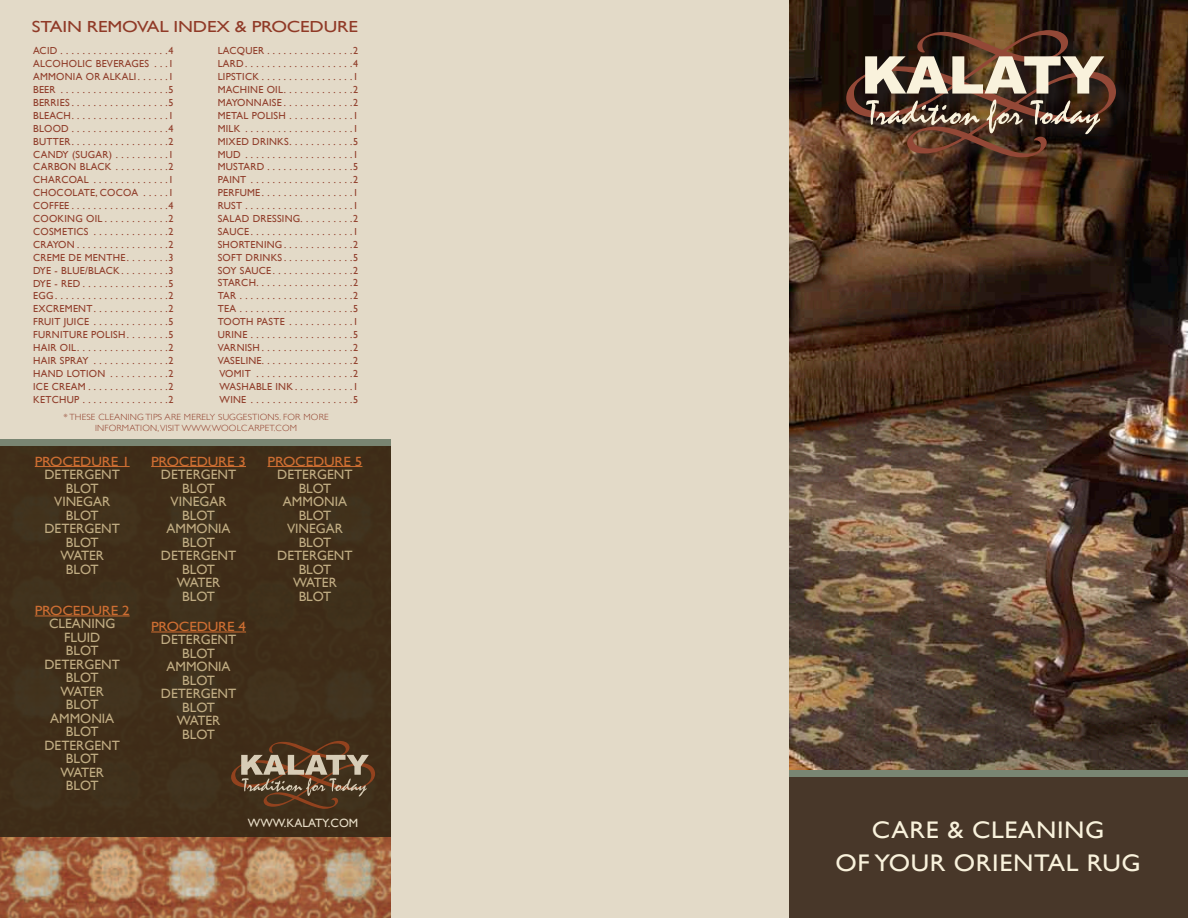
<style>
.page{position:relative;width:1188px;height:918px;background:#fff}
.page>*{position:absolute;margin:0;border:0;box-sizing:border-box;transform-origin:0 0}
.t1{font:24px/33px "Gill Sans";letter-spacing:.025em;color:#f9f2dc;text-align:center;scale:1.08 1}
.t2{font:16.05px "Gill Sans";letter-spacing:-.01em;color:#903a27;scale:1.19 1}
.t3{font:13.5px/13.5px "Gill Sans";color:#c1ad83;text-align:center}
.t4{font:13.35px "Gill Sans";letter-spacing:-.01em;color:#ce6e32;scale:1.12 1}
.t5{font:12px "Gill Sans";color:#e9dfc9}
.t6{font:10.2px/12.9px "Gill Sans";letter-spacing:.025em;color:#903d2a;text-align:justify}
.t7{font:300 8.85px/10.5px "Gill Sans";letter-spacing:.02em;color:#903d2a;text-align:center;scale:1.04 1}
</style>
<div class="page">
<div style="left:0;top:0;width:790px;height:918px;background:#e3dac8"></div>
<img style="left:0;top:837px;width:390px;height:81px">
<div style="left:0;top:445px;width:391px;height:392px;background:#3f2e19"></div>
<img style="left:789px;top:0;width:399px;height:770px">
<div style="left:789px;top:773px;width:399px;height:145px;background:#483729"></div>
<div style="left:789px;top:770px;width:399px;height:7px;background:#798572"></div>
<div style="left:849px;top:32px;width:286px;height:144px;background:#231f20;opacity:.75"></div>
<svg style="left:846px;top:30px;width:270px;height:127px"></svg>
<hr style="left:35px;top:466px;width:95px;height:1px;background:#ce6e32">
<hr style="left:35px;top:616px;width:95px;height:1px;background:#ce6e32">
<hr style="left:151px;top:466px;width:95px;height:1px;background:#ce6e32">
<hr style="left:151px;top:632px;width:95px;height:1px;background:#ce6e32">
<hr style="left:268px;top:466px;width:94px;height:1px;background:#ce6e32">
<div style="left:0;top:439px;width:391px;height:7px;background:#798572"></div>
<svg style="left:231px;top:741px;width:144px;height:68px"></svg>
<h2 class="t2" style="left:32px;top:17px;width:17px">STAIN</h2>
<h2 class="t2" style="left:87px;top:17px;width:210px">REMOVAL IN DEX &amp; PROCEDURE</h2>
<p class="t6" style="left:33px;top:44px;width:142px">ACID . . . . . . . . . . . . . . . . . . . 4<br>ALCOHOLIC BEVERAGES . . 1<br>AMM</p>
<p class="t6" style="left:218px;top:44px;width:142px">LACQUER . . . . . . . . . . . . . . . 2<br>LARD....................4<br>LIPSTICK . . . . . . . . . . . . . . . . 1<br>MACHINE OIL . . . . . . . . . . . . 2<br>MAYONNAISE . . . . . . . . . . . . 2<br>METAL POLISH . . . . . . . . . . . 1<br>MILK . . . . . . . . . . . . . . . . . . . 1<br>MIXED DRINKS............5<br>MUD . . . . . . . . . . . . . . . . . . . 1<br>MUSTARD................5<br>PAINT . . . . . . . . . . . . . . . . . . 2<br>PERFUME . . . . . . . . . . . . . . . . 1<br>RUST . . . . . . . . . . . . . . . . . . . 1<br>SALAD DRESSING. . . . . . . . . .2<br>SAUCE...................1<br>SHORTENING . . . . . . . . . . . . 2<br>SOFT DRINKS . . . . . . . . . . . . 5<br>SOY SAUCE...............2<br>STARCH..................2<br>TAR . . . . . . . . . . . . . . . . . . . . 2<br>TEA . . . . . . . . . . . . . . . . . . . . 5<br>TOOTH PASTE . . . . . . . . . . . 1<br>URINE . . . . . . . . . . . . . . . . . . 5<br>VARNISH . . . . . . . . . . . . . . . . 2<br>VASELINE . . . . . . . . . . . . . . . . 2<br>VOMIT . . . . . . . . . . . . . . . . . 2<br>WASHABLE INK. . . . . . . . . . .1<br>WINE . . . . . . . . . . . . . . . . . . 5</p>
<p class="t6" style="left:33px;top:70px;width:142px;text-indent:23px">ONIA OR ALKALI. . . . . .1<br>BEER . . . . . . . . . . . . . . . . . . . 5<br>BERRIES..................5<br>BLEACH..................1<br>BLOOD..................4<br>BUTTER..................2<br>CANDY (SUGAR) . . . . . . . . . 1<br>CARBON BLACK . . . . . . . . . 2<br>CHARCOAL . . . . . . . . . . . . . 1<br>CHOCOLATE, COCOA . . . . 1<br>COFFEE..................4<br>COOKING OIL............2<br>COSM ETICS . . . . . . . . . . . . . 2<br>CRAYON . . . . . . . . . . . . . . . . 2<br>CREME DE MENTHE. . . . . . . .3<br>DYE - BLUE/BLACK . . . . . . . . 3<br>DYE - RED................5<br>EGG . . . . . . . . . . . . . . . . . . . . 2<br>EXC</p>
<p class="t6" style="left:33px;top:302px;width:142px;text-indent:20px">REMENT..............2<br>FRUIT JUICE . . . . . . . . . . . . . 5<br>FURNITURE POLISH. . . . . . . .5<br>HAIR OIL . . . . . . . . . . . . . . . . 2<br>HAIR SPRAY . . . . . . . . . . . . . 2<br>HAND LOTION . . . . . . . . . . 2<br>ICE CREAM...............2<br>KETCHUP . . . . . . . . . . . . . . . 2</p>
<p class="t7" style="left:63px;top:412px;width:257px">* THESE CLEANING TIPS ARE MERELY SUGGESTIONS. FOR MORE<br>INFORMATION, VISIT WWW.WOOLCARPET.COM</p>
<h3 class="t4" style="left:35px;top:453px;width:60px">PROCEDURE</h3>
<h3 class="t4" style="left:122px;top:453px;width:8px">1</h3>
<h3 class="t3" style="left:45px;top:468px;width:77px">DETERGENT<br>BLOT<br>VINEGAR<br>BLOT<br>DETERGENT<br>BLOT<br>WATER<br>BLOT</h3>
<h3 class="t4" style="left:35px;top:603px;width:60px">PROCEDURE</h3>
<h3 class="t4" style="left:122px;top:603px;width:8px">2</h3>
<h3 class="t3" style="left:49px;top:617px;width:68px">CLEANING</h3>
<h3 class="t3" style="left:64px;top:631px;width:36px">FLUID</h3>
<h3 class="t3" style="left:66px;top:644px;width:34px">BLOT</h3>
<h3 class="t3" style="left:45px;top:658px;width:77px">DETERGENT</h3>
<h3 class="t3" style="left:66px;top:671px;width:34px">BLOT</h3>
<h3 class="t3" style="left:60px;top:685px;width:45px">WATER</h3>
<h3 class="t3" style="left:66px;top:698px;width:34px">BLOT</h3>
<h3 class="t3" style="left:50px;top:712px;width:11px">AMM</h3>
<h3 class="t3" style="left:80px;top:712px;width:36px">ONIA</h3>
<h3 class="t3" style="left:66px;top:725px;width:34px">BLOT</h3>
<h3 class="t3" style="left:45px;top:739px;width:77px">DETERGENT</h3>
<h3 class="t3" style="left:66px;top:752px;width:34px">BLOT</h3>
<h3 class="t3" style="left:60px;top:766px;width:45px">WATER</h3>
<h3 class="t3" style="left:66px;top:779px;width:34px">BLOT</h3>
<h3 class="t4" style="left:151px;top:453px;width:60px">PROCEDURE</h3>
<h3 class="t4" style="left:239px;top:453px;width:8px">3</h3>
<h3 class="t3" style="left:161px;top:468px;width:77px">DETERGENT</h3>
<h3 class="t3" style="left:182px;top:481px;width:34px">BLOT</h3>
<h3 class="t3" style="left:171px;top:495px;width:57px">VINEGAR</h3>
<h3 class="t3" style="left:182px;top:508px;width:34px">BLOT</h3>
<h3 class="t3" style="left:167px;top:522px;width:11px">AMM</h3>
<h3 class="t3" style="left:197px;top:522px;width:36px">ONIA</h3>
<h3 class="t3" style="left:182px;top:535px;width:34px">BLOT</h3>
<h3 class="t3" style="left:161px;top:549px;width:77px">DETERGENT</h3>
<h3 class="t3" style="left:182px;top:562px;width:34px">BLOT</h3>
<h3 class="t3" style="left:177px;top:576px;width:45px">WATER</h3>
<h3 class="t3" style="left:182px;top:589px;width:34px">BLOT</h3>
<h3 class="t4" style="left:151px;top:619px;width:60px">PROCEDURE</h3>
<h3 class="t4" style="left:239px;top:619px;width:8px">4</h3>
<h3 class="t3" style="left:161px;top:633px;width:77px">DETERGENT</h3>
<h3 class="t3" style="left:182px;top:647px;width:34px">BLOT</h3>
<h3 class="t3" style="left:167px;top:660px;width:11px">AMM</h3>
<h3 class="t3" style="left:197px;top:660px;width:36px">ONIA</h3>
<h3 class="t3" style="left:182px;top:674px;width:34px">BLOT</h3>
<h3 class="t3" style="left:161px;top:687px;width:77px">DETERGENT</h3>
<h3 class="t3" style="left:182px;top:701px;width:34px">BLOT</h3>
<h3 class="t3" style="left:177px;top:714px;width:45px">WATER</h3>
<h3 class="t3" style="left:182px;top:728px;width:34px">BLOT</h3>
<h3 class="t4" style="left:268px;top:453px;width:60px">PROCEDURE</h3>
<h3 class="t4" style="left:355px;top:453px;width:8px">5</h3>
<h3 class="t3" style="left:277px;top:468px;width:77px">DETERGENT</h3>
<h3 class="t3" style="left:299px;top:481px;width:34px">BLOT</h3>
<h3 class="t3" style="left:283px;top:495px;width:11px">AMM</h3>
<h3 class="t3" style="left:313px;top:495px;width:36px">ONIA</h3>
<h3 class="t3" style="left:299px;top:508px;width:34px">BLOT</h3>
<h3 class="t3" style="left:287px;top:522px;width:57px">VINEGAR</h3>
<h3 class="t3" style="left:299px;top:535px;width:34px">BLOT</h3>
<h3 class="t3" style="left:277px;top:549px;width:77px">DETERGENT</h3>
<h3 class="t3" style="left:299px;top:562px;width:34px">BLOT</h3>
<h3 class="t3" style="left:293px;top:576px;width:45px">WATER</h3>
<h3 class="t3" style="left:299px;top:589px;width:34px">BLOT</h3>
<p class="t5" style="left:248px;top:816px;width:11px">WWW.</p>
<p class="t5" style="left:286px;top:816px;width:72px">KALATY.C OM</p>
<h1 class="t1" style="left:836px;top:813px;width:284px">CARE &amp; CLEANING<br>OF YOUR ORIENTAL RUG</h1>
</div>
